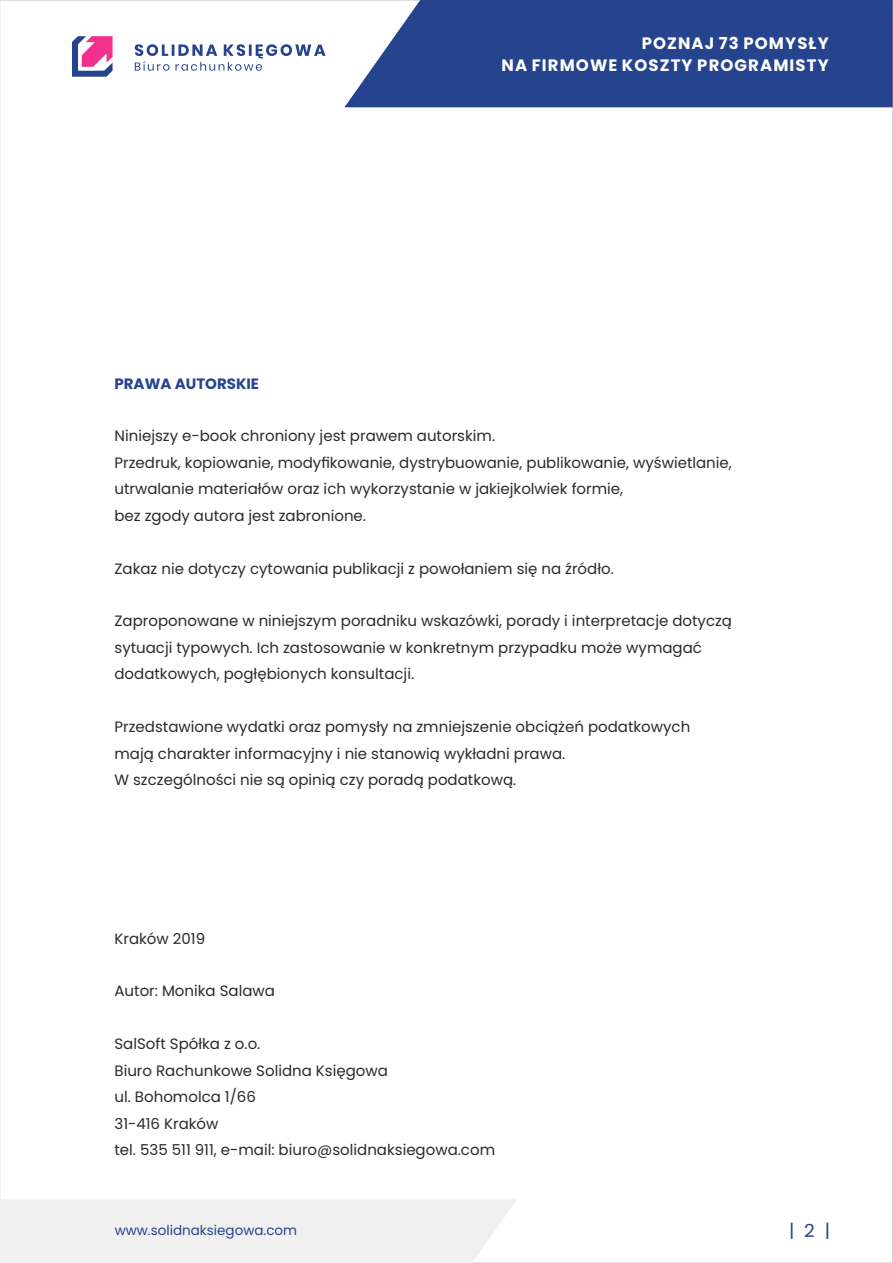
<style>
.page{position:relative;width:893px;height:1263px;background:#fff}
.page>*{position:absolute;margin:0;border:0;box-sizing:border-box;transform-origin:0 0}
.t1{font:18px "Poppins";color:#26448e}
.t2{font:700 16.5px/21.9px "Poppins";letter-spacing:.065em;color:#fefefe;text-align:right}
.t3{font:15px/26.4px "Poppins";color:#2b2a29}
.t4{font:700 15px "Poppins";color:#26448e}
.t5{font:13.5px "Poppins";color:#26448e}
</style>
<div class="page">
<svg style="left:344px;top:0;width:549px;height:107px;background:#355195"></svg>
<div style="left:0;top:1199px;width:517px;height:64px;background:#f0f0f0"></div>
<svg style="left:135px;top:44px;width:191px;height:27px"></svg>
<svg style="left:72px;top:36px;width:41px;height:41px"></svg>
<p class="t4" style="left:114px;top:373px;width:146px">PRAWA AUTORSKIE</p>
<p class="t2" style="left:501px;top:32px;width:329px">POZNAJ 73 POMYSŁY<br>NA FIRMOWE KOSZTY PROGRAMISTY</p>
<p class="t3" style="left:114px;top:423px;width:619px">Niniejszy e-book chroniony jest prawem autorskim.<br>Przedruk, kopiowanie, modyfikowanie, dystrybuowanie, publikowanie, wyświetlanie, utrwalanie materiałów oraz ich wykorzystanie w jakiejkolwiek formie,<br>bez zgody autora jest zabronione.</p>
<p class="t3" style="left:114px;top:555px;width:501px">Zakaz nie dotyczy cytowania publikacji z powołaniem się na źródło.</p>
<p class="t3" style="left:114px;top:608px;width:619px">Zaproponowane w niniejszym poradniku wskazówki, porady i interpretacje dotyczą sytuacji typowych. Ich zastosowanie w konkretnym przypadku może wymagać dodatkowych, pogłębionych konsultacji.</p>
<p class="t3" style="left:114px;top:714px;width:577px">Przedstawione wydatki oraz pomysły na zmniejszenie obciążeń podatkowych mają charakter informacyjny i nie stanowią wykładni prawa.<br>W szczególności nie są opinią czy poradą podatkową.</p>
<p class="t3" style="left:114px;top:925px;width:92px">Kraków 2019</p>
<p class="t3" style="left:114px;top:978px;width:162px">Autor: Monika Salawa</p>
<p class="t3" style="left:114px;top:1031px;width:382px">SalSoft Spółka z o.o.<br>Biuro Rachunkowe Solidna Księgowa<br>ul. Bohomolca 1/66<br>31-416 Kraków<br>tel. 535 511 911, e-mail: biuro@solidnaksiegowa.com</p>
<p class="t5" style="left:115px;top:1221px;width:184px">www.solidnaksiegowa.com</p>
<p class="t1" style="left:789px;top:1218px;width:43px">| 2 |</p>
</div>
